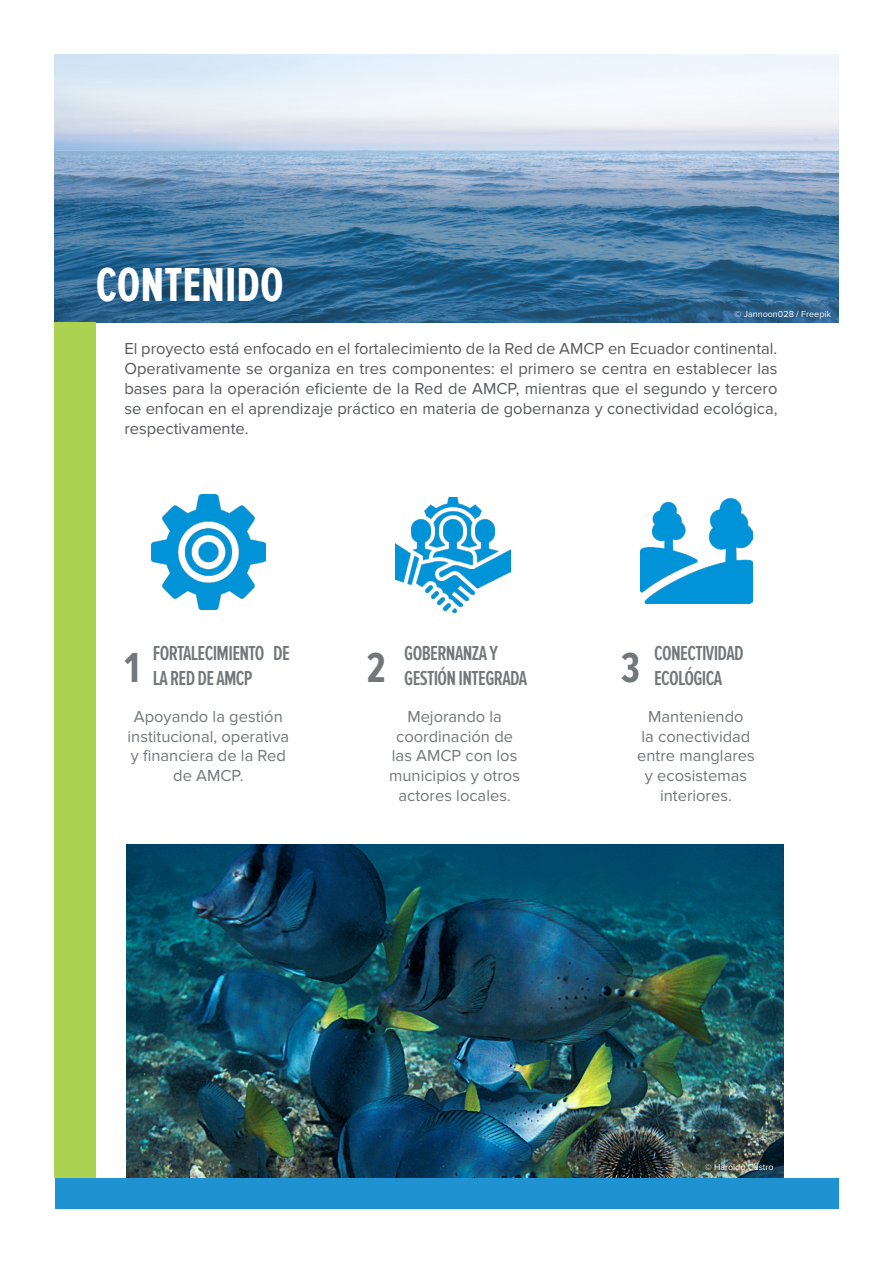
<style>
.page{position:relative;width:893px;height:1263px;background:#fff}
.page>*{position:absolute;margin:0;border:0;box-sizing:border-box;transform-origin:0 0}
.t1{font:700 49.5px "Proxima Nova Ex Cn";color:#fff}
.t2{font:700 43.5px "Proxima Nova Ex Cn";color:#72777a}
.t3{font:600 21px/25.2px "Proxima Nova Ex Cn";letter-spacing:-.03em;color:#72777a}
.t4{font:16.5px/19.8px "Proxima Nova";color:#55585e;text-align:justify}
.t5{font:16.5px/19.8px "Proxima Nova";color:#72777a;text-align:center}
.t6{font:9px "Proxima Nova";color:#fff}
</style>
<div class="page">
<img style="left:151px;top:494px;width:114px;height:115px">
<img style="left:395px;top:497px;width:115px;height:115px">
<img style="left:640px;top:498px;width:112px;height:106px">
<div style="left:55px;top:1178px;width:783px;height:30px;background:#1f92d1"></div>
<svg style="left:54px;top:151px;width:785px;height:171px;background:#507fa6"></svg>
<img style="left:127px;top:845px;width:657px;height:333px">
<div style="left:54px;top:322px;width:42px;height:856px;background:#add251"></div>
<p class="t1" style="left:96px;top:257px;width:190px">CONTENIDO</p>
<p class="t6" style="left:734px;top:309px;width:98px">© Jannoon028 / Freepik</p>
<p class="t4" style="left:124px;top:339px;width:655px">El proyecto está enfocado en el fortalecimiento de la Red de AMCP en Ecuador continental.<br>Operativamente se organiza en tres componentes: el primero se centra en establecer las bases para la operación eficiente de la Red de AMCP, mientras que el segundo y tercero se enfocan en el aprendizaje práctico en materia de gobernanza y conectividad ecológica, respectivamente.</p>
<p class="t3" style="left:153px;top:641px;width:139px">FORTALECIMIENTO DE<br>LA RED DE AMCP</p>
<p class="t3" style="left:404px;top:641px;width:124px">GOBERNANZA Y<br>GESTIÓN INTEGRADA</p>
<p class="t3" style="left:654px;top:641px;width:91px">CONECTIVIDAD</p>
<p class="t2" style="left:124px;top:643px;width:17px">1</p>
<p class="t2" style="left:366px;top:643px;width:21px">2</p>
<p class="t2" style="left:621px;top:643px;width:21px">3</p>
<p class="t3" style="left:654px;top:666px;width:70px">ECOLÓGICA</p>
<p class="t5" style="left:128px;top:707px;width:163px">Apoyando la gestión institucional, operativa y financiera de la Red de AMCP.</p>
<p class="t5" style="left:389px;top:707px;width:132px">Mejorando la coordinación de las AMCP con los municipios y otros actores locales.</p>
<p class="t5" style="left:637px;top:707px;width:119px">Manteniendo<br>la conectividad entre manglares y ecosistemas interiores.</p>
<p class="t6" style="left:705px;top:1162px;width:71px">© Haroldo Castro</p>
</div>
